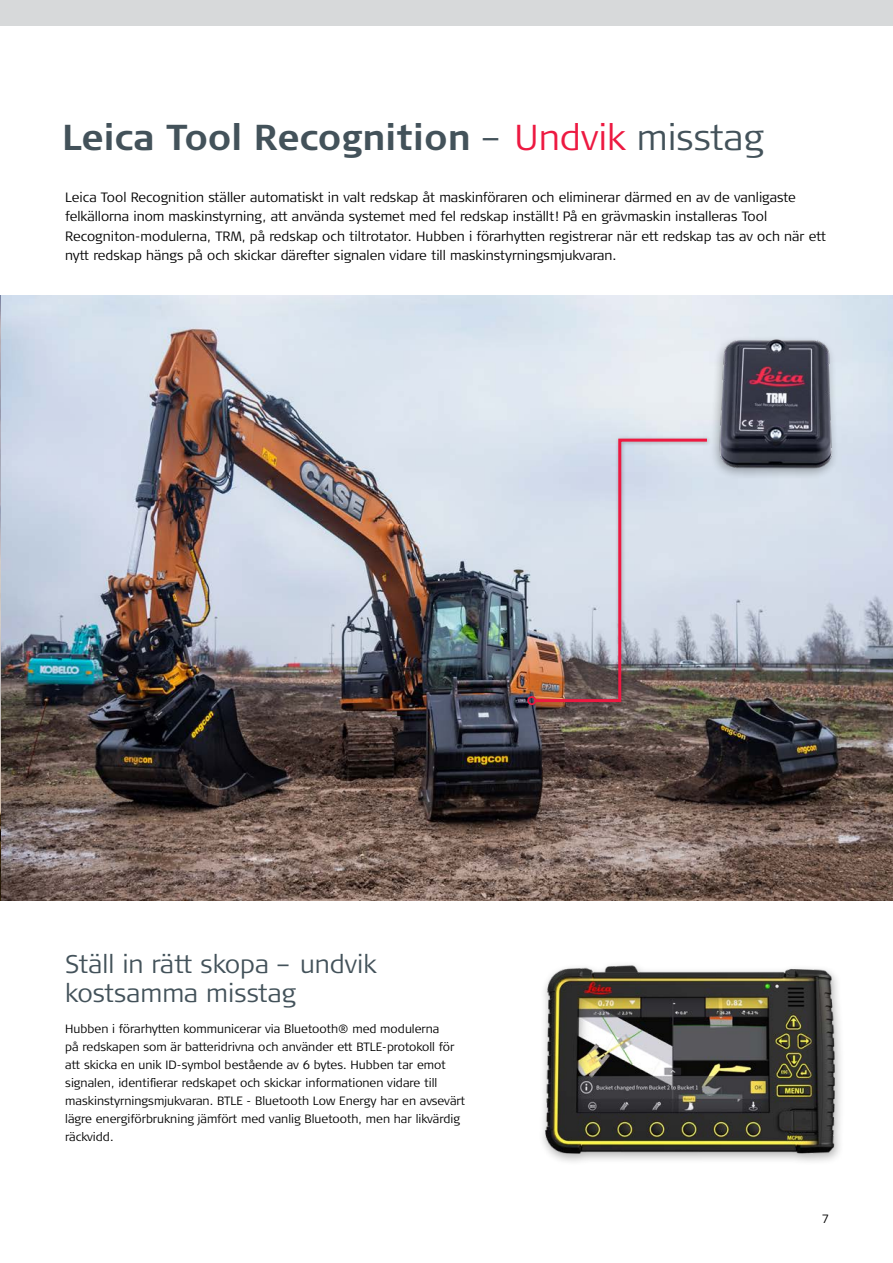
<style>
.page{position:relative;width:893px;height:1263px;background:#fff}
.page>*{position:absolute;margin:0;border:0;box-sizing:border-box;transform-origin:0 0}
.t1{font:700 36px "Signa Column";color:#43525a}
.t2{font:300 25.5px/28.5px "Signa Column";color:#43525a}
.t3{font:300 13.5px/19.5px "Signa Column";color:#000}
.t4{font:300 12px/18px "Signa Column";color:#000}
.s1{font-weight:300}
.s2{font-weight:300;color:#ed1941}
</style>
<div class="page">
<div style="left:0;top:0;width:893px;height:26px;background:#d7d9da"></div>
<img style="left:0;top:296px;width:893px;height:605px">
<div style="left:538px;top:961px;width:307px;height:205px;background:#000;opacity:.3"></div>
<img style="left:543px;top:964px;width:294px;height:191px">
<div style="left:710px;top:335px;width:129px;height:145px;background:#d5dfea"></div>
<img style="left:704px;top:333px;width:144px;height:143px">
<div style="left:524px;top:435px;width:188px;height:275px;background:#000;opacity:.3"></div>
<svg style="left:532px;top:437px;width:178px;height:267px;background:#c3c0c9"></svg>
<div style="left:527px;top:696px;width:9px;height:9px;border:2px solid #ed1941;border-radius:50%"></div>
<h1 class="t1" style="left:62px;top:115px;width:703px">Leica Tool Recognition <span class="s1">–</span> <span class="s2">Undvik</span> <span class="s1">misstag</span></h1>
<p class="t3" style="left:65px;top:188px;width:762px">Leica Tool Recognition ställer automatiskt in valt redskap åt maskinföraren och eliminerar därmed en av de vanligaste felkällorna inom maskinstyrning, att använda systemet med fel redskap inställt! På en grävmaskin installeras Tool Recogniton-modulerna, TRM, på redskap och tiltrotator. Hubben i förarhytten registrerar när ett redskap tas av och när ett nytt redskap hängs på och skickar därefter signalen vidare till maskinstyrningsmjukvaran.</p>
<h2 class="t2" style="left:65px;top:951px;width:313px">Ställ in rätt skopa – undvik kostsamma misstag</h2>
<p class="t4" style="left:65px;top:1020px;width:402px">Hubben i förarhytten kommunicerar via Bluetooth® med modulerna<br>på redskapen som är batteridrivna och använder ett BTLE-protokoll för att skicka en unik ID-symbol bestående av 6 bytes. Hubben tar emot signalen, identifierar redskapet och skickar informationen vidare till maskinstyrningsmjukvaran. BTLE - Bluetooth Low Energy har en avsevärt lägre energiförbrukning jämfört med vanlig Bluetooth, men har likvärdig räckvidd.</p>
<p class="t4" style="left:822px;top:1210px;width:9px">7</p>
</div>
